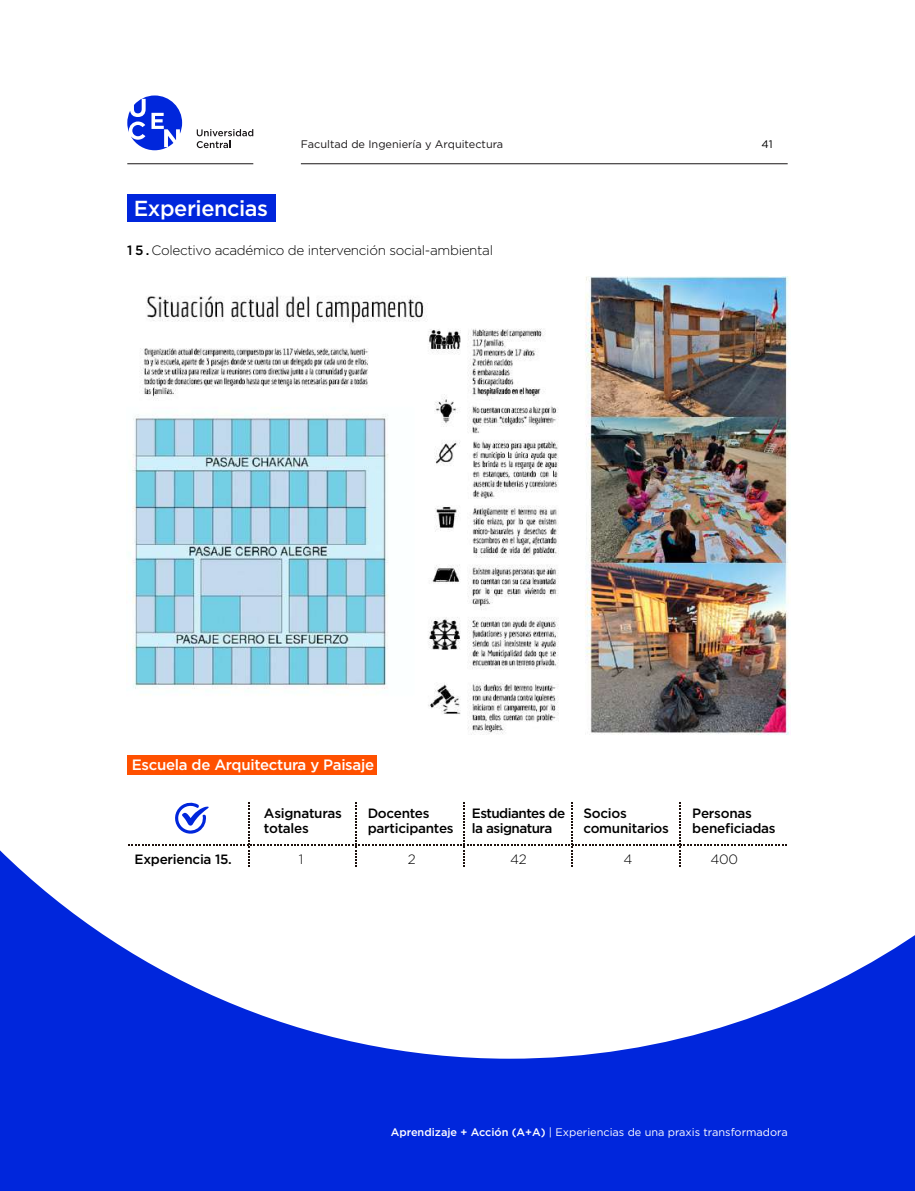
<style>
.page{position:relative;width:915px;height:1191px;background:#fff}
.page>*{position:absolute;margin:0;border:0;box-sizing:border-box;transform-origin:0 0}
.t1{font:500 21.75px "Gotham";letter-spacing:-.02em;color:#fff}
.t2{font:500 15px "Gotham";letter-spacing:-.02em;color:#fff}
.t3{font:500 13.5px/15px "Gotham";letter-spacing:-.02em;color:#000}
.t4{font:300 13.5px "Gotham";letter-spacing:-.025em;color:#000}
.t5{font:500 13.5px/15px "Gotham";letter-spacing:-.04em;color:#000}
.t6{font:10.95px "Gotham";color:#fff}
.t7{font:10.95px "Gotham";color:#1a1718}
.t8{font:10.95px "Gotham";color:#000}
.s1{font-weight:500}
</style>
<div class="page">
<div style="left:127px;top:755px;width:249px;height:19px;background:#ff5000"></div>
<svg style="left:175px;top:802px;width:506px;height:34px"></svg>
<svg style="left:0;top:837px;width:914px;height:354px;fill:#0026dc"></svg>
<div style="left:127px;top:194px;width:148px;height:28px;background:#0026dc"></div>
<img style="left:132px;top:276px;width:658px;height:459px">
<svg style="left:197px;top:129px;width:56px;height:19px"></svg>
<svg style="left:127px;top:95px;width:55px;height:55px"></svg>
<hr style="left:301px;top:163px;width:486px;height:1px;background:#1a1718">
<hr style="left:127px;top:163px;width:126px;height:1px;background:#1a1718">
<h1 class="t1" style="left:134px;top:194px;width:136px">Experiencias</h1>
<p class="t7" style="left:301px;top:137px;width:204px">Facultad de Ingeniería y Arquitectura</p>
<p class="t8" style="left:761px;top:137px;width:13px">41</p>
<p class="t4" style="left:127px;top:242px;width:367px"><span class="s1">1 5 .</span> Colectivo académico de intervención social-ambiental</p>
<p class="t2" style="left:132px;top:755px;width:244px">Escuela de Arquitectura y Paisaje</p>
<p class="t3" style="left:264px;top:805px;width:79px">Asignaturas totales</p>
<p class="t3" style="left:367px;top:805px;width:87px">Docentes participantes</p>
<p class="t5" style="left:471px;top:805px;width:95px">Estudiantes de la asignatura</p>
<p class="t3" style="left:583px;top:805px;width:87px">Socios comunitarios</p>
<p class="t3" style="left:692px;top:805px;width:85px">Personas beneficiadas</p>
<p class="t3" style="left:134px;top:851px;width:99px">Experiencia 15.</p>
<p class="t4" style="left:298px;top:851px;width:6px">1</p>
<p class="t4" style="left:408px;top:851px;width:9px">2</p>
<p class="t4" style="left:510px;top:851px;width:18px">42</p>
<p class="t4" style="left:623px;top:851px;width:10px">4</p>
<p class="t4" style="left:710px;top:851px;width:29px">400</p>
<p class="t6" style="left:390px;top:1125px;width:398px"><span class="s1">Aprendizaje + Acción (A+A)</span> | Experiencias de una praxis transformadora</p>
</div>
